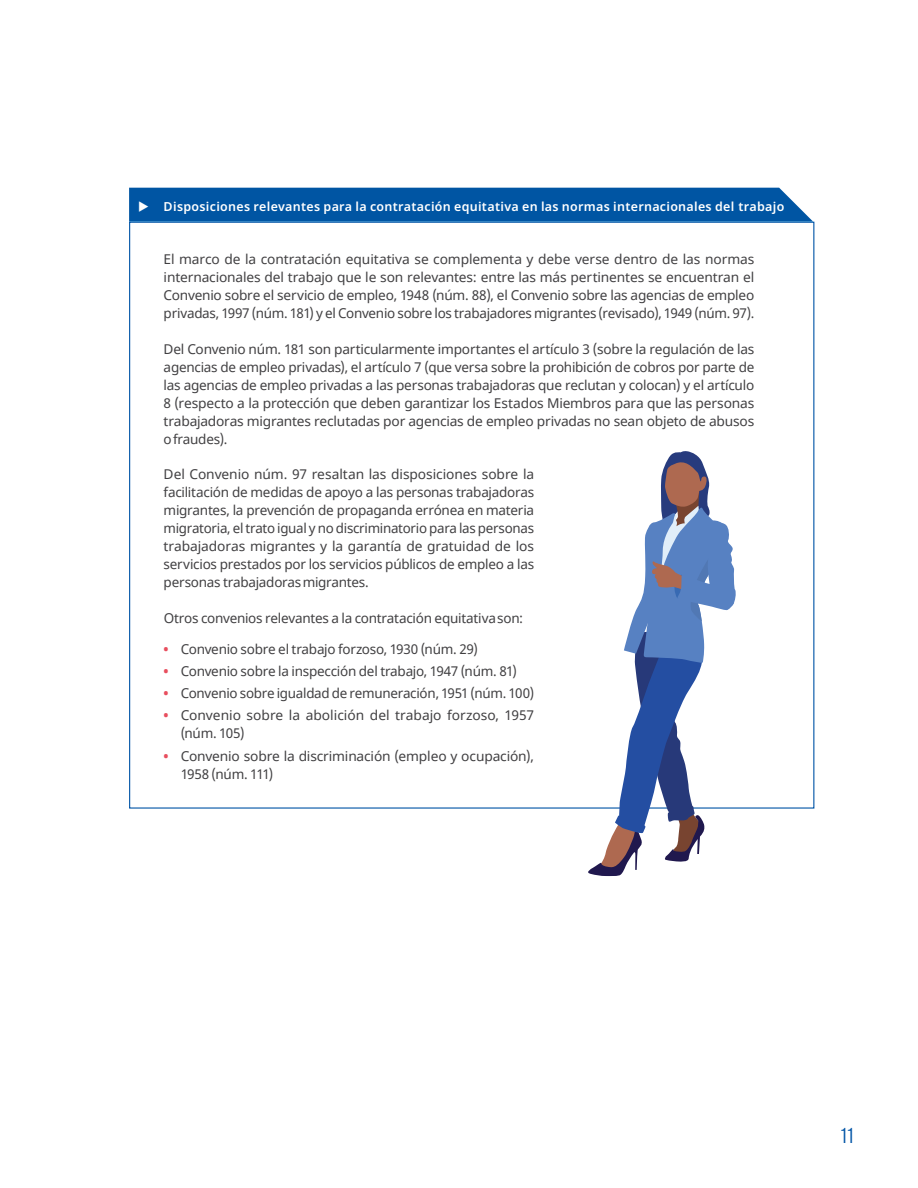
<style>
.page{position:relative;width:918px;height:1188px;background:#fff}
.page>*{position:absolute;margin:0;border:0;box-sizing:border-box;transform-origin:0 0}
.t1{font:300 21px "Overpass";color:#0054a6}
.t2{font:13.5px/18px "Noto Sans";letter-spacing:-.02em;color:#414042;text-align:justify}
.t3{font:13.5px/18px "Noto Sans";color:#414042}
.t4{font:600 12.45px "Noto Sans";letter-spacing:.025em;color:#fff}
.s1{font-weight:700;color:#e84e5e}
</style>
<div class="page">
<svg style="left:588px;top:451px;width:148px;height:425px"></svg>
<div style="left:129px;top:188px;width:684px;height:34px;background:#0055a3"></div>
<p class="t4" style="left:164px;top:197px;width:622px">Disposiciones relevantes para la contratación equitativa en las normas internacionales del trabajo</p>
<p class="t2" style="left:164px;top:251px;width:592px">El marco de la contratación equitativa se complementa y debe verse dentro de las normas internacionales del trabajo que le son relevantes: entre las más pertinentes se encuentran el Convenio sobre el servicio de empleo, 1948 (núm. 88), el Convenio sobre las agencias de empleo privadas, 1997 (núm. 181) y el Convenio sobre los trabajadores migrantes (revisado), 1949 (núm. 97).</p>
<p class="t2" style="left:164px;top:340px;width:592px">Del Convenio núm. 181 son particularmente importantes el artículo 3 (sobre la regulación de las agencias de empleo privadas), el artículo 7 (que versa sobre la prohibición de cobros por parte de las agencias de empleo privadas a las personas trabajadoras que reclutan y colocan) y el artículo 8 (respecto a la protección que deben garantizar los Estados Miembros para que las personas trabajadoras migrantes reclutadas por agencias de empleo privadas no sean objeto de abusos ofraudes).</p>
<p class="t2" style="left:164px;top:466px;width:372px">Del Convenio núm. 97 resaltan las disposiciones sobre la facilitación de medidas de apoyo a las personas trabajadoras migrantes, la prevención de propaganda errónea en materia migratoria, el trato igual y no discriminatorio para las personas trabajadoras migrantes y la garantía de gratuidad de los servicios prestados por los servicios públicos de empleo a las personas trabajadorasmigrantes.</p>
<p class="t2" style="left:164px;top:609px;width:361px">Otros convenios relevantes a la contratación equitativason:</p>
<p class="t2" style="left:164px;top:640px;width:316px"><span class="s1">•</span> Convenio sobre el trabajo forzoso, 1930 (núm. 29)</p>
<p class="t2" style="left:164px;top:662px;width:355px"><span class="s1">•</span> Convenio sobre la inspección del trabajo, 1947 (núm. 81)</p>
<p class="t2" style="left:164px;top:685px;width:372px"><span class="s1">•</span> Convenio sobre igualdad de remuneración, 1951 (núm. 100)</p>
<p class="t3" style="left:181px;top:707px;width:355px;text-indent:-17px"><span class="s1">•</span> Convenio sobre la abolición del trabajo forzoso, 1957 (núm. 105)</p>
<p class="t2" style="left:181px;top:747px;width:355px;text-indent:-17px"><span class="s1">•</span> Convenio sobre la discriminación (empleo y ocupación),<br>1958 (núm. 111)</p>
<h1 class="t1" style="left:840px;top:1121px;width:15px">11</h1>
</div>
